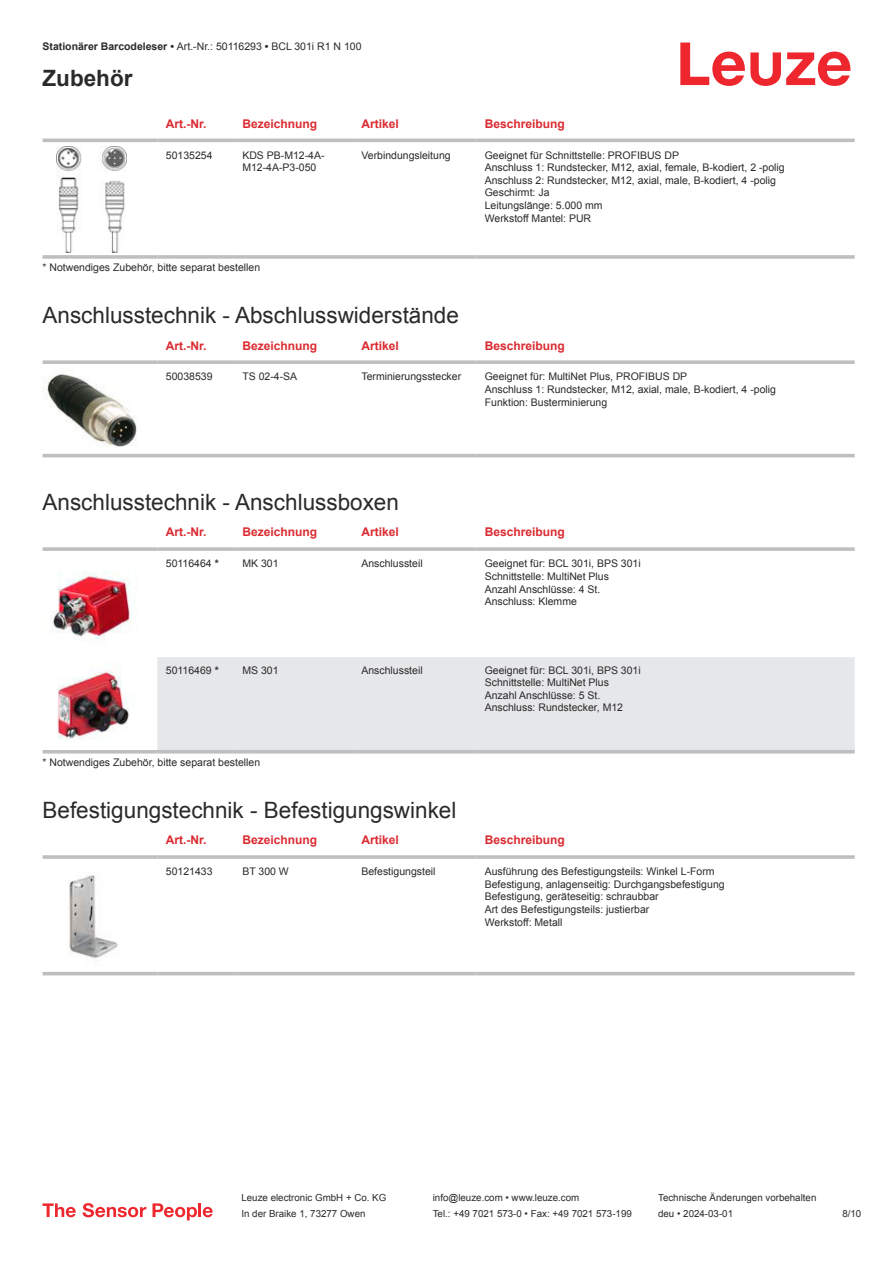
<style>
.page{position:relative;width:893px;height:1263px;background:#fff}
.page>*{position:absolute;margin:0;border:0;box-sizing:border-box;transform-origin:0 0}
.t1{font:22.5px "Arial";color:#2b292a}
.t2{font:700 22.5px "Arial";color:#2b292a}
.t3{font:700 12px "Arial";color:#db2a30}
.t4{font:10.5px/12.6px "Arial";color:#2b292a}
.t5{font:9.75px "Arial";color:#2b292a}
.s1{font-weight:700}
</style>
<div class="page">
<svg style="left:680px;top:43px;width:170px;height:43px"></svg>
<svg style="left:43px;top:138px;width:812px;height:27px"></svg>
<hr style="left:43px;top:139px;width:114px;height:3px;background:#bdbfc1">
<hr style="left:157px;top:139px;width:77px;height:3px;background:#bdbfc1">
<hr style="left:234px;top:139px;width:119px;height:3px;background:#bdbfc1">
<hr style="left:353px;top:139px;width:123px;height:3px;background:#bdbfc1">
<hr style="left:476px;top:139px;width:379px;height:3px;background:#bdbfc1">
<svg style="left:43px;top:255px;width:114px;height:4px"></svg>
<hr style="left:157px;top:255px;width:77px;height:4px;background:#c7c8ca">
<hr style="left:234px;top:255px;width:119px;height:4px;background:#bdbfc1">
<svg style="left:353px;top:255px;width:123px;height:4px"></svg>
<hr style="left:476px;top:255px;width:379px;height:4px;background:#c7c8ca">
<img style="left:56px;top:146px;width:70px;height:107px">
<svg style="left:43px;top:453px;width:812px;height:5px;fill:#efeff0"></svg>
<svg style="left:43px;top:360px;width:114px;height:4px"></svg>
<svg style="left:157px;top:360px;width:77px;height:4px"></svg>
<svg style="left:234px;top:360px;width:119px;height:4px"></svg>
<svg style="left:353px;top:360px;width:123px;height:4px"></svg>
<svg style="left:476px;top:360px;width:379px;height:4px;background:#c3c5c7"></svg>
<hr style="left:43px;top:454px;width:114px;height:3px;background:#bdbfc1">
<hr style="left:157px;top:454px;width:77px;height:3px;background:#bdbfc1">
<hr style="left:234px;top:454px;width:119px;height:3px;background:#bdbfc1">
<hr style="left:353px;top:454px;width:123px;height:3px;background:#bdbfc1">
<hr style="left:476px;top:454px;width:379px;height:3px;background:#bdbfc1">
<img style="left:44px;top:368px;width:93px;height:79px">
<svg style="left:43px;top:753px;width:812px;height:1px"></svg>
<div style="left:157px;top:657px;width:698px;height:93px;background:#e6e7e9"></div>
<svg style="left:43px;top:547px;width:114px;height:4px"></svg>
<svg style="left:157px;top:547px;width:77px;height:4px"></svg>
<svg style="left:234px;top:547px;width:119px;height:4px"></svg>
<svg style="left:353px;top:547px;width:123px;height:4px"></svg>
<svg style="left:476px;top:547px;width:379px;height:4px;background:#c3c5c7"></svg>
<hr style="left:43px;top:750px;width:114px;height:3px;background:#bdbfc1">
<hr style="left:157px;top:750px;width:77px;height:3px;background:#bdbfc1">
<hr style="left:234px;top:750px;width:119px;height:3px;background:#bdbfc1">
<hr style="left:353px;top:750px;width:123px;height:3px;background:#bdbfc1">
<hr style="left:476px;top:750px;width:379px;height:3px;background:#bdbfc1">
<img style="left:51px;top:571px;width:86px;height:70px">
<img style="left:57px;top:664px;width:72px;height:76px">
<svg style="left:43px;top:975px;width:812px;height:1px"></svg>
<hr style="left:43px;top:855px;width:114px;height:4px;background:#bdbfc1">
<hr style="left:157px;top:855px;width:77px;height:4px;background:#c8c9cb">
<hr style="left:234px;top:855px;width:119px;height:4px;background:#c3c5c6">
<hr style="left:353px;top:855px;width:123px;height:4px;background:#bdbfc1">
<hr style="left:476px;top:855px;width:379px;height:4px;background:#c8c9cb">
<hr style="left:43px;top:972px;width:114px;height:3px;background:#bdbfc1">
<hr style="left:157px;top:972px;width:77px;height:3px;background:#bdbfc1">
<hr style="left:234px;top:972px;width:119px;height:3px;background:#bdbfc1">
<hr style="left:353px;top:972px;width:123px;height:3px;background:#bdbfc1">
<hr style="left:476px;top:972px;width:379px;height:3px;background:#bdbfc1">
<img style="left:69px;top:872px;width:49px;height:87px">
<svg style="left:43px;top:1203px;width:33px;height:14px"></svg>
<svg style="left:83px;top:1203px;width:63px;height:14px"></svg>
<svg style="left:153px;top:1203px;width:44px;height:17px"></svg>
<hr style="left:198px;top:1203px;width:3px;height:14px;background:#ed272d">
<svg style="left:203px;top:1207px;width:10px;height:10px"></svg>
<p class="t4" style="left:43px;top:41px;width:320px"><span class="s1">Stationärer Barcodeleser •</span> Art.-Nr.: 50116293 <span class="s1">•</span> BCL 301i R1 N 100</p>
<h1 class="t2" style="left:43px;top:70px;width:92px">Zubehör</h1>
<p class="t3" style="left:166px;top:119px;width:42px">Art.-Nr.</p>
<p class="t3" style="left:242px;top:119px;width:76px">Bezeichnung</p>
<p class="t3" style="left:361px;top:119px;width:39px">Artikel</p>
<p class="t3" style="left:485px;top:119px;width:82px">Beschreibung</p>
<p class="t4" style="left:166px;top:150px;width:48px">50135254</p>
<p class="t4" style="left:242px;top:150px;width:84px">KDS PB-M12-4A-<br>M12-4A-P3-050</p>
<p class="t4" style="left:361px;top:150px;width:91px">Verbindungsleitung</p>
<p class="t4" style="left:485px;top:150px;width:301px">Geeignet für Schnittstelle: PROFIBUS DP<br>Anschluss 1: Rundstecker, M12, axial, female, B-kodiert, 2 -polig Anschluss 2: Rundstecker, M12, axial, male, B-kodiert, 4 -polig Geschirmt: Ja<br>Leitungslänge: 5.000 mm<br>Werkstoff Mantel: PUR</p>
<p class="t4" style="left:43px;top:262px;width:219px">* Notwendiges Zubehör, bitte separat bestellen</p>
<h1 class="t1" style="left:43px;top:307px;width:418px">Anschlusstechnik - Abschlusswiderstände</h1>
<p class="t3" style="left:166px;top:341px;width:42px">Art.-Nr.</p>
<p class="t3" style="left:242px;top:341px;width:76px">Bezeichnung</p>
<p class="t3" style="left:361px;top:341px;width:39px">Artikel</p>
<p class="t3" style="left:485px;top:341px;width:82px">Beschreibung</p>
<p class="t4" style="left:166px;top:371px;width:48px">50038539</p>
<p class="t4" style="left:242px;top:371px;width:56px">TS 02-4-SA</p>
<p class="t4" style="left:361px;top:371px;width:101px">Terminierungsstecker</p>
<p class="t4" style="left:485px;top:371px;width:293px">Geeignet für: MultiNet Plus, PROFIBUS DP<br>Anschluss 1: Rundstecker, M12, axial, male, B-kodiert, 4 -polig<br>Funktion: Busterminierung</p>
<h1 class="t1" style="left:43px;top:494px;width:358px">Anschlusstechnik - Anschlussboxen</h1>
<p class="t3" style="left:166px;top:528px;width:42px">Art.-Nr.</p>
<p class="t3" style="left:242px;top:528px;width:76px">Bezeichnung</p>
<p class="t3" style="left:361px;top:528px;width:39px">Artikel</p>
<p class="t3" style="left:485px;top:528px;width:82px">Beschreibung</p>
<p class="t4" style="left:166px;top:558px;width:54px">50116464 <span class="s1">*</span></p>
<p class="t4" style="left:242px;top:558px;width:38px">MK 301</p>
<p class="t4" style="left:361px;top:558px;width:63px">Anschlussteil</p>
<p class="t4" style="left:485px;top:558px;width:158px">Geeignet für: BCL 301i, BPS 301i<br>Schnittstelle: MultiNet Plus<br>Anzahl Anschlüsse: 4 St.<br>Anschluss: Klemme</p>
<p class="t4" style="left:166px;top:665px;width:54px">50116469 <span class="s1">*</span></p>
<p class="t4" style="left:242px;top:665px;width:38px">MS 301</p>
<p class="t4" style="left:361px;top:665px;width:63px">Anschlussteil</p>
<p class="t4" style="left:485px;top:665px;width:158px">Geeignet für: BCL 301i, BPS 301i<br>Schnittstelle: MultiNet Plus<br>Anzahl Anschlüsse: 5 St.<br>Anschluss: Rundstecker, M12</p>
<p class="t4" style="left:43px;top:757px;width:219px">* Notwendiges Zubehör, bitte separat bestellen</p>
<h1 class="t1" style="left:43px;top:802px;width:415px">Befestigungstechnik - Befestigungswinkel</h1>
<p class="t3" style="left:166px;top:836px;width:42px">Art.-Nr.</p>
<p class="t3" style="left:242px;top:836px;width:76px">Bezeichnung</p>
<p class="t3" style="left:361px;top:836px;width:39px">Artikel</p>
<p class="t3" style="left:485px;top:836px;width:82px">Beschreibung</p>
<p class="t4" style="left:166px;top:866px;width:48px">50121433</p>
<p class="t4" style="left:242px;top:866px;width:48px">BT 300 W</p>
<p class="t4" style="left:361px;top:866px;width:76px">Befestigungsteil</p>
<p class="t4" style="left:485px;top:866px;width:241px">Ausführung des Befestigungsteils: Winkel L-Form Befestigung, anlagenseitig: Durchgangsbefestigung Befestigung, geräteseitig: schraubbar<br>Art des Befestigungsteils: justierbar<br>Werkstoff: Metall</p>
<p class="t5" style="left:241px;top:1194px;width:146px">Leuze electronic GmbH + Co. KG</p>
<p class="t5" style="left:433px;top:1194px;width:148px">info@leuze.com • www.leuze.com</p>
<p class="t5" style="left:658px;top:1194px;width:160px">Technische Änderungen vorbehalten</p>
<p class="t5" style="left:241px;top:1210px;width:126px">In der Braike 1, 73277 Owen</p>
<p class="t5" style="left:433px;top:1210px;width:201px">Tel.: +49 7021 573-0 • Fax: +49 7021 573-199</p>
<p class="t5" style="left:658px;top:1210px;width:76px">deu • 2024-03-01</p>
<p class="t5" style="left:842px;top:1210px;width:20px">8 /10</p>
</div>
